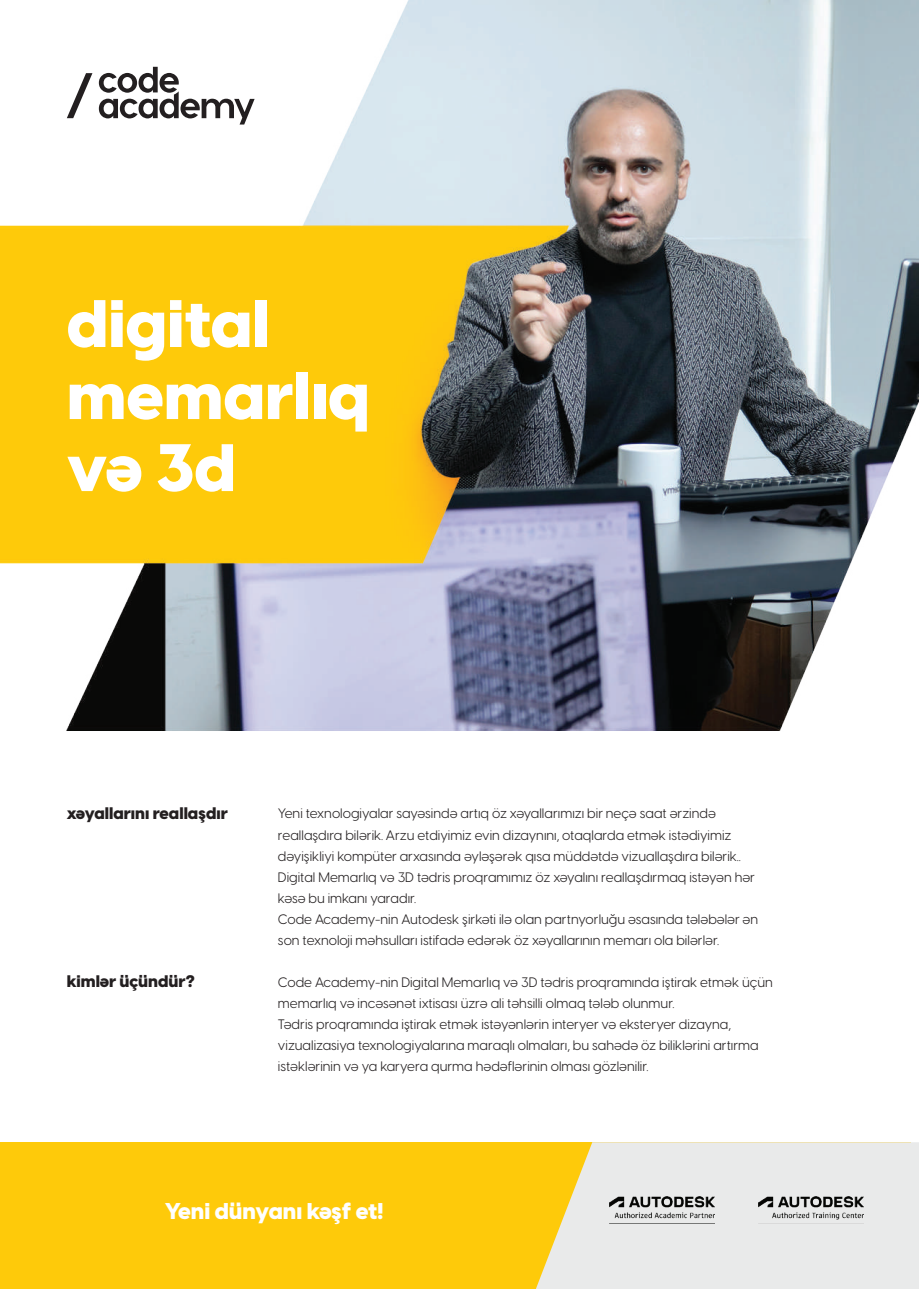
<style>
.page{position:relative;width:919px;height:1289px;background:#fff}
.page>*{position:absolute;margin:0;border:0;box-sizing:border-box;transform-origin:0 0}
.t1{font:800 66px/72px "Visby CF";color:#fff}
.t2{font:800 22.5px "Visby CF";color:#fff}
.t3{font:800 16.5px "Visby CF";color:#231f20}
.t4{font:13.5px/21px "Visby CF";color:#231f20}
</style>
<div class="page">
<img style="left:0;top:0;width:918px;height:731px">
<div style="left:0;top:1142px;width:910px;height:146px;background:#feca0a"></div>
<svg style="left:536px;top:1142px;width:382px;height:146px;background:#eae6d6"></svg>
<img style="left:609px;top:1196px;width:106px;height:27px">
<img style="left:758px;top:1196px;width:105px;height:27px">
<svg style="left:99px;top:67px;width:155px;height:57px"></svg>
<svg style="left:67px;top:73px;width:25px;height:45px"></svg>
<h1 class="t1" style="left:67px;top:288px;width:304px">digital memarlıq və 3d</h1>
<p class="t3" style="left:67px;top:801px;width:163px">xəyallarını reallaşdır</p>
<p class="t3" style="left:67px;top:969px;width:129px">kimlər üçündür?</p>
<p class="t4" style="left:278px;top:803px;width:481px">Yeni texnologiyalar sayəsində artıq öz xəyallarımızı bir neçə saat ərzində reallaşdıra bilərik. Arzu etdiyimiz evin dizaynını, otaqlarda etmək istədiyimiz dəyişikliyi kompüter arxasında əyləşərək qısa müddətdə vizuallaşdıra bilərik..<br>Digital Memarlıq və 3D tədris proqramımız öz xəyalını reallaşdırmaq istəyən hər kəsə bu imkanı yaradır.<br>Code Academy-nin Autodesk şirkəti ilə olan partnyorluğu əsasında tələbələr ən son texnoloji məhsulları istifadə edərək öz xəyallarının memarı ola bilərlər.</p>
<p class="t4" style="left:278px;top:971px;width:496px">Code Academy-nin Digital Memarlıq və 3D tədris proqramında iştirak etmək üçün memarlıq və incəsənət ixtisası üzrə ali təhsilli olmaq tələb olunmur.<br>Tədris proqramında iştirak etmək istəyənlərin interyer və eksteryer dizayna, vizualizasiya texnologiyalarına maraqlı olmaları, bu sahədə öz biliklərini artırma istəklərinin və ya karyera qurma hədəflərinin olması gözlənilir.</p>
<h2 class="t2" style="left:165px;top:1196px;width:220px">Yeni dünyanı kəşf et!</h2>
</div>
